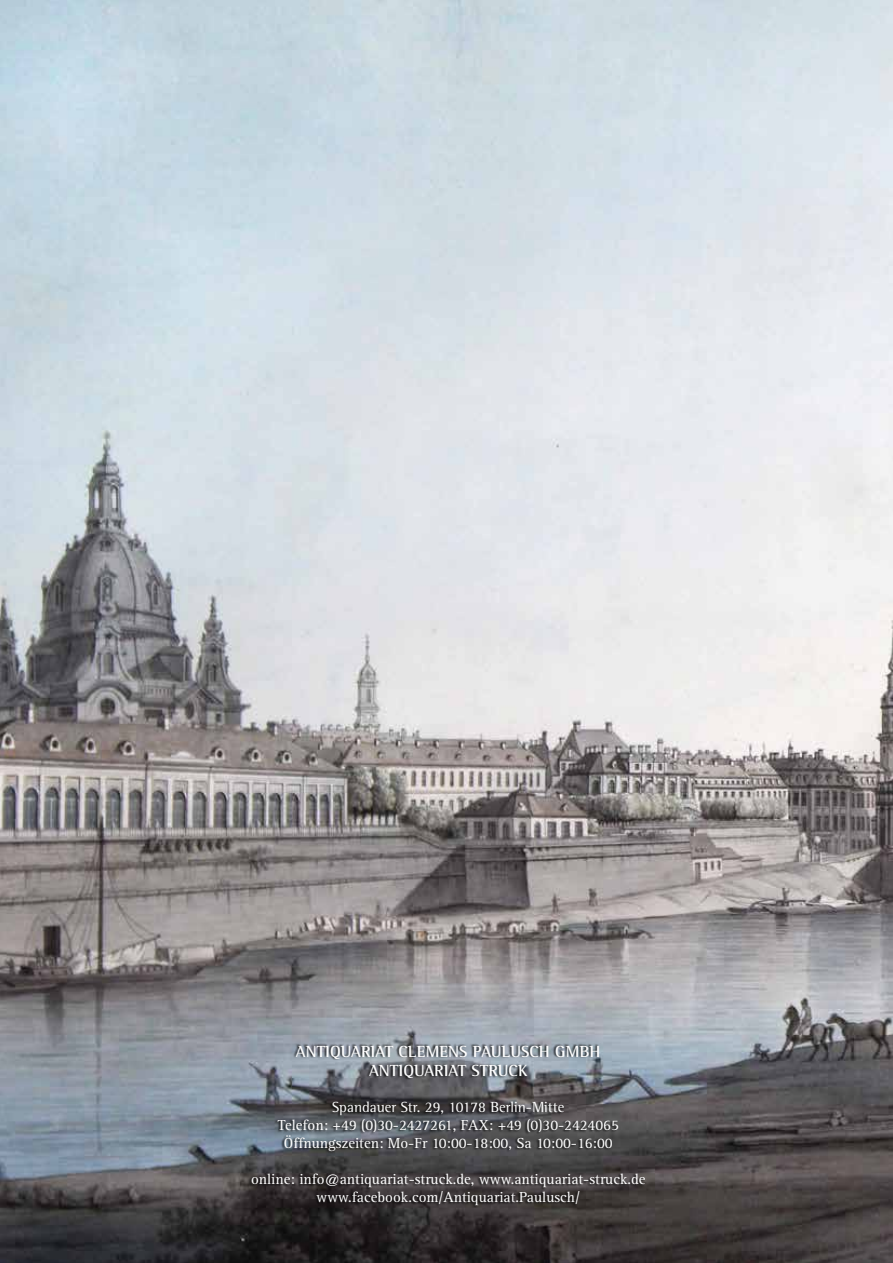
<style>
.page{position:relative;width:893px;height:1263px;background:#fff}
.page>*{position:absolute;margin:0;border:0;box-sizing:border-box;transform-origin:0 0}
.t1{font:700 16.5px/19.8px "Rotis Semi Serif";color:#fff;text-align:center}
.t2{font:15px/18px "Rotis Serif";color:#fff;text-align:center}
.t3{font:15px "Rotis Semi Serif";color:#fff}
</style>
<div class="page">
<img style="left:0;top:0;width:893px;height:1263px">
<div style="left:248px;top:1044px;width:397px;height:164px;background:#000;opacity:.86"></div>
<p class="t1" style="left:296px;top:1041px;width:306px">ANTIQUARIAT CLEMENS PAULUSCH GMBH<br>ANTIQUARIAT STRUCK</p>
<p class="t3" style="left:332px;top:1098px;width:234px">Spandauer Str. 29, 10178 Berlin-Mitte</p>
<p class="t2" style="left:278px;top:1117px;width:342px">Telefon: +49 (0)30-2427261, FAX: +49 (0)30-2424065<br>Öffnungszeiten: Mo-Fr 10:00-18:00, Sa 10:00-16:00</p>
<p class="t2" style="left:251px;top:1171px;width:396px">online: info@antiquariat-struck.de, www.antiquariat-struck.de www.facebook.com/Antiquariat.Paulusch/</p>
</div>
